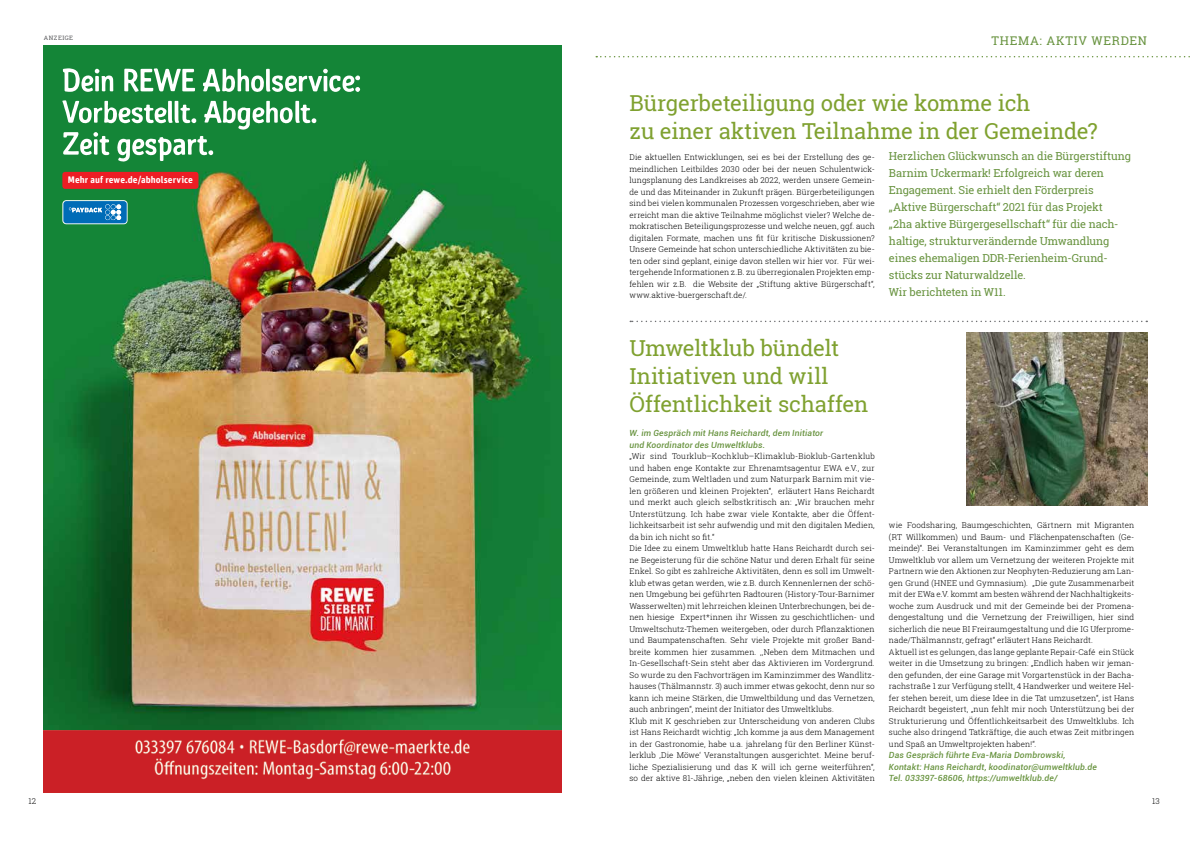
<style>
.page{position:relative;width:1191px;height:842px;background:#fff}
.page>*{position:absolute;margin:0;border:0;box-sizing:border-box;transform-origin:0 0}
.t1{font:22px/28px "Roboto Slab";letter-spacing:-.01em;color:#7fa130}
.t2{font:12px "Roboto Slab";letter-spacing:.065em;color:#68933f}
.t3{font:11px/17px "Roboto Slab";letter-spacing:-.01em;color:#68933f}
.t4{font:700 9.5px "Unit Rounded OT";letter-spacing:.005em;color:#fff}
.t5{font:italic 500 8.5px/11.5px "Roboto";letter-spacing:.02em;color:#68933f}
.t6{font:300 8px/11.5px "Roboto Slab";letter-spacing:.01em;color:#000}
.t7{font:6px "Roboto Slab";letter-spacing:.085em;color:#58595b}
</style>
<div class="page">
<img style="left:44px;top:45px;width:517px;height:685px">
<img style="left:44px;top:730px;width:517px;height:63px">
<svg style="left:124px;top:68px;width:71px;height:24px"></svg>
<svg style="left:62px;top:100px;width:134px;height:24px"></svg>
<svg style="left:117px;top:136px;width:96px;height:26px"></svg>
<svg style="left:204px;top:101px;width:112px;height:29px"></svg>
<svg style="left:63px;top:68px;width:51px;height:24px"></svg>
<svg style="left:63px;top:132px;width:46px;height:23px"></svg>
<svg style="left:203px;top:69px;width:157px;height:24px"></svg>
<svg style="left:62px;top:200px;width:66px;height:24px;background:#378cc3"></svg>
<div style="left:62px;top:172px;width:136px;height:17px;background:#ed1d24;border-radius:3px"></div>
<img style="left:967px;top:333px;width:180px;height:172px">
<svg style="left:630px;top:321px;width:517px;height:1px"></svg>
<svg style="left:596px;top:56px;width:594px;height:1px"></svg>
<p class="t7" style="left:44px;top:33px;width:31px">ANZEIGE</p>
<p class="t4" style="left:68px;top:174px;width:127px">Mehr auf rewe.de/abholservice</p>
<h2 class="t2" style="left:991px;top:33px;width:157px">THEMA: AKTIV WERDEN</h2>
<h1 class="t1" style="left:629px;top:89px;width:469px">Bürgerbeteiligung oder wie komme ich<br>zu einer aktiven Teilnahme in der Gemeinde?</h1>
<p class="t6" style="left:629px;top:152px;width:247px;text-align:justify">Die aktuellen Entwicklungen, sei es bei der Erstellung des ge&shy;meindlichen Leitbildes 2030 oder bei der neuen Schulentwick&shy;lungsplanung des Landkreises ab 2022, werden unsere Gemein&shy;de und das Miteinander in Zukunft prägen. Bürgerbeteiligungen sind bei vielen kommunalen Prozessen vorgeschrieben, aber wie erreicht man die aktive Teilnahme möglichst vieler? Welche de&shy;mokratischen Beteiligungsprozesse und welche neuen, ggf. auch digitalen Formate, machen uns fit für kritische Diskussionen?<br>Unsere Gemeinde hat schon unterschiedliche Aktivitäten zu bie&shy;ten oder sind geplant, einige davon stellen wir hier vor. Für wei&shy;tergehende Informationen z.B. zu überregionalen Projekten emp&shy;fehlen wir z.B. die Website der „Stiftung aktive Bürgerschaft“, www.aktive-buergerschaft.de/.</p>
<p class="t3" style="left:889px;top:148px;width:243px">Herzlichen Glückwunsch an die Bürgerstiftung Barnim Uckermark! Erfolgreich war deren Engagement. Sie erhielt den Förderpreis „Aktive Bürgerschaft“ 2021 für das Projekt<br>„2ha aktive Bürgergesellschaft“ für die nach&shy;haltige, strukturverändernde Umwandlung eines ehemaligen DDR-Ferienheim-Grund&shy;stücks zur Naturwaldzelle.<br>Wir berichteten in W11.</p>
<h1 class="t1" style="left:629px;top:334px;width:240px">Umweltklub bündelt<br>Initiativen und will<br>Öffentlichkeit schaffen</h1>
<p class="t5" style="left:629px;top:427px;width:195px">W. im Gespräch mit Hans Reichardt, dem Initiator und Koordinator des Umweltklubs.</p>
<p class="t6" style="left:629px;top:451px;width:247px">„Wir sind Tourklub–Kochklub–Klimaklub-Bioklub-Gartenklub und haben enge Kontakte zur Ehrenamtsagentur EWA e.V., zur Gemeinde, zum Weltladen und zum Naturpark Barnim mit vie&shy;len größeren und kleinen Projekten“, erläutert Hans Reichardt und merkt auch gleich selbstkritisch an: „Wir brauchen mehr Unterstützung. Ich habe zwar viele Kontakte, aber die Öffent&shy;lichkeitsarbeit ist sehr aufwendig und mit den digitalen Medien, da bin ich nicht so fit.“<br>Die Idee zu einem Umweltklub hatte Hans Reichardt durch sei&shy;ne Begeisterung für die schöne Natur und deren Erhalt für seine Enkel. So gibt es zahlreiche Aktivitäten, denn es soll im Umwelt&shy;klub etwas getan werden, wie z.B. durch Kennenlernen der schö&shy;nen Umgebung bei geführten Radtouren (History-Tour-Barnimer Wasserwelten) mit lehrreichen kleinen Unterbrechungen, bei de&shy;nen hiesige Expert*innen ihr Wissen zu geschichtlichen- und Umweltschutz-Themen weitergeben, oder durch Pflanzaktionen und Baumpatenschaften. Sehr viele Projekte mit großer Band&shy;breite kommen hier zusammen. ,,Neben dem Mitmachen und In-Gesellschaft-Sein steht aber das Aktivieren im Vordergrund.<br>So wurde zu den Fachvorträgen im Kaminzimmer des Wandlitz&shy;hauses (Thälmannstr. 3) auch immer etwas gekocht, denn nur so kann ich meine Stärken, die Umweltbildung und das Vernetzen, auch anbringen“, meint der Initiator des Umweltklubs.<br>Klub mit K geschrieben zur Unterscheidung von anderen Clubs ist Hans Reichardt wichtig: „Ich komme ja aus dem Management in der Gastronomie, habe u.a. jahrelang für den Berliner Künst&shy;lerklub ‚Die Möwe‘ Veranstaltungen ausgerichtet. Meine beruf&shy;liche Spezialisierung und das K will ich gerne weiterführen“, so der aktive 81-Jährige, „neben den vielen kleinen Aktivitäten</p>
<p class="t6" style="left:889px;top:520px;width:247px">wie Foodsharing, Baumgeschichten, Gärtnern mit Migranten (RT Willkommen) und Baum- und Flächenpatenschaften (Ge&shy;meinde)“. Bei Veranstaltungen im Kaminzimmer geht es dem Umweltklub vor allem um Vernetzung der weiteren Projekte mit Partnern wie den Aktionen zur Neophyten-Reduzierung am Lan&shy;gen Grund (HNEE und Gymnasium). „Die gute Zusammenarbeit mit der EWa e.V. kommt am besten während der Nachhaltigkeits&shy;woche zum Ausdruck und mit der Gemeinde bei der Promena&shy;dengestaltung und die Vernetzung der Freiwilligen, hier sind sicherlich die neue BI Freiraumgestaltung und die IG Uferprome&shy;nade/Thälmannstr, gefragt“ erläutert Hans Reichardt.<br>Aktuell ist es gelungen, das lange geplante Repair-Café ein Stück weiter in die Umsetzung zu bringen: „Endlich haben wir jeman&shy;den gefunden, der eine Garage mit Vorgartenstück in der Bacha&shy;rachstraße 1 zur Verfügung stellt, 4 Handwerker und weitere Hel&shy;fer stehen bereit, um diese Idee in die Tat umzusetzen“, ist Hans Reichardt begeistert, „nun fehlt mir noch Unterstützung bei der Strukturierung und Öffentlichkeitsarbeit des Umweltklubs. Ich suche also dringend Tatkräftige, die auch etwas Zeit mitbringen und Spaß an Umweltprojekten haben!“.</p>
<p class="t5" style="left:889px;top:749px;width:209px">Das Gespräch führte Eva-Maria Dombrowski,<br>Kontakt: Hans Reichardt, koodinator@umweltklub.de<br>Tel. 033397-68606, https://umweltklub.de/</p>
<p class="t6" style="left:28px;top:796px;width:9px">12</p>
<p class="t6" style="left:1152px;top:796px;width:9px">13</p>
</div>
